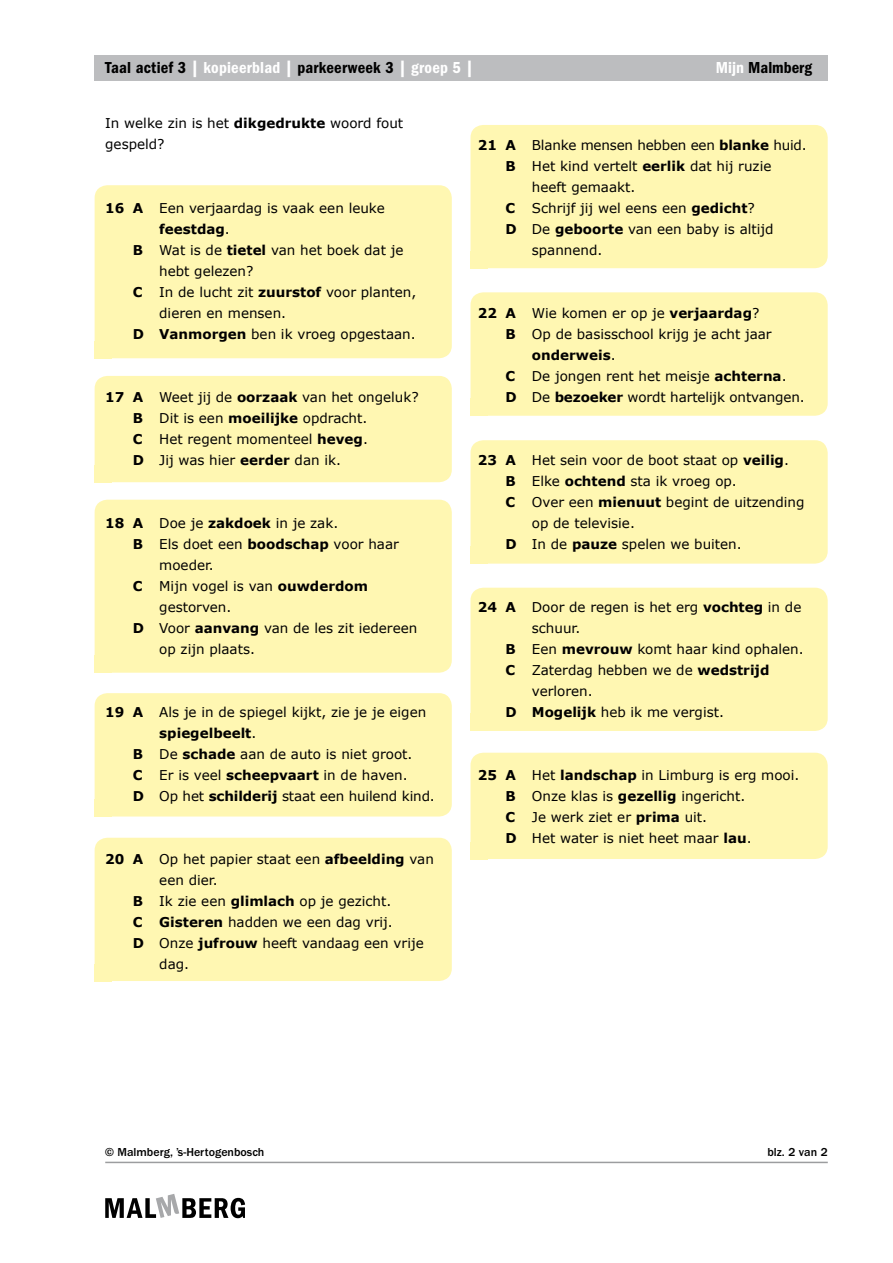
<style>
.page{position:relative;width:893px;height:1263px;background:#fff}
.page>*{position:absolute;margin:0;border:0;box-sizing:border-box;transform-origin:0 0}
.t1{font:16.5px "ITC Franklin Gothic Std Dm Cd";letter-spacing:.01em;color:#000}
.t2{font:13.5px/21px "Verdana";color:#000}
.t3{font:700 13.5px "Verdana";color:#000}
.t4{font:500 12px "ITC Franklin Gothic Std";color:#000}
.s1{color:#fff}
.s2{font-weight:700}
.s3{font-weight:400}
</style>
<div class="page">
<svg style="left:105px;top:1194px;width:140px;height:24px"></svg>
<hr style="left:105px;top:1162px;width:723px;height:1px;background:#9c9d9f">
<hr style="left:95px;top:80px;width:733px;height:1px;background:#000">
<div style="left:95px;top:55px;width:733px;height:25px;background:#bcbdbf"></div>
<div style="left:95px;top:376px;width:357px;height:106px;background:#fff7b2;border-radius:13px"></div>
<div style="left:95px;top:465px;width:17px;height:17px;background:#fff7b2"></div>
<div style="left:470px;top:753px;width:358px;height:106px;background:#fff7b2;border-radius:13px"></div>
<div style="left:470px;top:842px;width:17px;height:17px;background:#fff7b2"></div>
<div style="left:470px;top:292px;width:358px;height:124px;background:#fff7b2;border-radius:13px"></div>
<div style="left:470px;top:399px;width:17px;height:17px;background:#fff7b2"></div>
<div style="left:470px;top:440px;width:358px;height:124px;background:#fff7b2;border-radius:13px"></div>
<div style="left:470px;top:547px;width:17px;height:17px;background:#fff7b2"></div>
<div style="left:95px;top:693px;width:357px;height:123px;background:#fff7b2;border-radius:13px"></div>
<div style="left:95px;top:799px;width:17px;height:17px;background:#fff7b2"></div>
<div style="left:470px;top:588px;width:358px;height:143px;background:#fff7b2;border-radius:13px"></div>
<div style="left:470px;top:714px;width:17px;height:17px;background:#fff7b2"></div>
<div style="left:470px;top:125px;width:358px;height:143px;background:#fff7b2;border-radius:13px"></div>
<div style="left:470px;top:251px;width:17px;height:17px;background:#fff7b2"></div>
<div style="left:95px;top:838px;width:357px;height:143px;background:#fff7b2;border-radius:13px"></div>
<div style="left:95px;top:964px;width:17px;height:17px;background:#fff7b2"></div>
<div style="left:95px;top:185px;width:357px;height:173px;background:#fff7b2;border-radius:13px"></div>
<div style="left:95px;top:341px;width:17px;height:17px;background:#fff7b2"></div>
<div style="left:95px;top:500px;width:357px;height:173px;background:#fff7b2;border-radius:13px"></div>
<div style="left:95px;top:656px;width:17px;height:17px;background:#fff7b2"></div>
<p class="t1" style="left:105px;top:59px;width:370px">Taal actief 3 <span class="s1">| kopieerblad |</span> parkeerweek 3 <span class="s1">| groep 5 |</span></p>
<p class="t1" style="left:716px;top:59px;width:98px"><span class="s1">Mijn</span> Malmberg</p>
<p class="t2" style="left:105px;top:113px;width:299px">In welke zin is het <span class="s2">dikgedrukte</span> woord fout gespeld?</p>
<p class="t2" style="left:105px;top:197px;width:281px"><span class="s2">16 A</span> Een verjaardag is vaak een leuke</p>
<p class="t3" style="left:159px;top:220px;width:72px">feestdag<span class="s3">.</span></p>
<p class="t2" style="left:133px;top:239px;width:272px"><span class="s2">B</span> Wat is de <span class="s2">tietel</span> van het boek dat je</p>
<p class="t2" style="left:159px;top:260px;width:96px">hebt gelezen?</p>
<p class="t2" style="left:133px;top:281px;width:285px"><span class="s2">C</span> In de lucht zit <span class="s2">zuurstof</span> voor planten,</p>
<p class="t2" style="left:159px;top:302px;width:128px">dieren en mensen.</p>
<p class="t2" style="left:133px;top:323px;width:284px"><span class="s2">D Vanmorgen</span> ben ik vroeg opgestaan.</p>
<p class="t2" style="left:133px;top:386px;width:287px;text-indent:-28px"><span class="s2">17 A</span> Weet jij de <span class="s2">oorzaak</span> van het ongeluk?<br><span class="s2">B</span> Dit is een <span class="s2">moeilijke</span> opdracht.<br><span class="s2">C</span> Het regent momenteel <span class="s2">heveg</span>.<br><span class="s2">D</span> Jij was hier <span class="s2">eerder</span> dan ik.</p>
<p class="t2" style="left:105px;top:512px;width:234px"><span class="s2">18 A</span> Doe je <span class="s2">zakdoek</span> in je zak.</p>
<p class="t2" style="left:133px;top:533px;width:267px"><span class="s2">B</span> Els doet een <span class="s2">boodschap</span> voor haar</p>
<p class="t2" style="left:159px;top:554px;width:56px">moeder.</p>
<p class="t2" style="left:133px;top:575px;width:237px"><span class="s2">C</span> Mijn vogel is van <span class="s2">ouwderdom</span></p>
<p class="t2" style="left:159px;top:596px;width:74px">gestorven.</p>
<p class="t2" style="left:133px;top:617px;width:286px"><span class="s2">D</span> Voor <span class="s2">aanvang</span> van de les zit iedereen</p>
<p class="t2" style="left:159px;top:638px;width:97px">op zijn plaats.</p>
<p class="t2" style="left:105px;top:701px;width:322px"><span class="s2">19 A</span> Als je in de spiegel kijkt, zie je je eigen</p>
<p class="t3" style="left:159px;top:724px;width:99px">spiegelbeelt<span class="s3">.</span></p>
<p class="t2" style="left:133px;top:743px;width:281px"><span class="s2">B</span> De <span class="s2">schade</span> aan de auto is niet groot.</p>
<p class="t2" style="left:133px;top:764px;width:276px"><span class="s2">C</span> Er is veel <span class="s2">scheepvaart</span> in de haven.</p>
<p class="t2" style="left:133px;top:785px;width:303px"><span class="s2">D</span> Op het <span class="s2">schilderij</span> staat een huilend kind.</p>
<p class="t2" style="left:105px;top:848px;width:330px"><span class="s2">20 A</span> Op het papier staat een <span class="s2">afbeelding</span> van</p>
<p class="t2" style="left:159px;top:869px;width:60px">een dier.</p>
<p class="t2" style="left:133px;top:890px;width:260px"><span class="s2">B</span> Ik zie een <span class="s2">glimlach</span> op je gezicht.</p>
<p class="t2" style="left:133px;top:911px;width:261px"><span class="s2">C Gisteren</span> hadden we een dag vrij.</p>
<p class="t2" style="left:133px;top:932px;width:292px"><span class="s2">D</span> Onze <span class="s2">jufrouw</span> heeft vandaag een vrije</p>
<p class="t2" style="left:159px;top:953px;width:31px">dag.</p>
<p class="t2" style="left:478px;top:134px;width:330px"><span class="s2">21 A</span> Blanke mensen hebben een <span class="s2">blanke</span> huid.</p>
<p class="t2" style="left:505px;top:155px;width:267px"><span class="s2">B</span> Het kind vertelt <span class="s2">eerlik</span> dat hij ruzie</p>
<p class="t2" style="left:532px;top:176px;width:105px">heeft gemaakt.</p>
<p class="t2" style="left:505px;top:197px;width:251px"><span class="s2">C</span> Schrijf jij wel eens een <span class="s2">gedicht</span>?</p>
<p class="t2" style="left:505px;top:218px;width:270px"><span class="s2">D</span> De <span class="s2">geboorte</span> van een baby is altijd</p>
<p class="t2" style="left:532px;top:239px;width:72px">spannend.</p>
<p class="t2" style="left:478px;top:302px;width:283px"><span class="s2">22 A</span> Wie komen er op je <span class="s2">verjaardag</span>?</p>
<p class="t2" style="left:505px;top:323px;width:268px"><span class="s2">B</span> Op de basisschool krijg je acht jaar</p>
<p class="t3" style="left:532px;top:346px;width:85px">onderweis<span class="s3">.</span></p>
<p class="t2" style="left:505px;top:365px;width:283px"><span class="s2">C</span> De jongen rent het meisje <span class="s2">achterna</span>.</p>
<p class="t2" style="left:505px;top:386px;width:301px"><span class="s2">D</span> De <span class="s2">bezoeker</span> wordt hartelijk ontvangen.</p>
<p class="t2" style="left:478px;top:449px;width:313px"><span class="s2">23 A</span> Het sein voor de boot staat op <span class="s2">veilig</span>.</p>
<p class="t2" style="left:505px;top:470px;width:233px"><span class="s2">B</span> Elke <span class="s2">ochtend</span> sta ik vroeg op.</p>
<p class="t2" style="left:505px;top:491px;width:301px"><span class="s2">C</span> Over een <span class="s2">mienuut</span> begint de uitzending</p>
<p class="t2" style="left:532px;top:512px;width:105px">op de televisie.</p>
<p class="t2" style="left:505px;top:533px;width:238px"><span class="s2">D</span> In de <span class="s2">pauze</span> spelen we buiten.</p>
<p class="t2" style="left:478px;top:596px;width:325px"><span class="s2">24 A</span> Door de regen is het erg <span class="s2">vochteg</span> in de</p>
<p class="t2" style="left:532px;top:617px;width:50px">schuur.</p>
<p class="t2" style="left:505px;top:638px;width:300px"><span class="s2">B</span> Een <span class="s2">mevrouw</span> komt haar kind ophalen.</p>
<p class="t2" style="left:505px;top:659px;width:265px"><span class="s2">C</span> Zaterdag hebben we de <span class="s2">wedstrijd</span></p>
<p class="t2" style="left:532px;top:680px;width:62px">verloren.</p>
<p class="t2" style="left:505px;top:701px;width:220px"><span class="s2">D Mogelijk</span> heb ik me vergist.</p>
<p class="t2" style="left:505px;top:764px;width:295px;text-indent:-28px"><span class="s2">25 A</span> Het <span class="s2">landschap</span> in Limburg is erg mooi.<br><span class="s2">B</span> Onze klas is <span class="s2">gezellig</span> ingericht.<br><span class="s2">C</span> Je werk ziet er <span class="s2">prima</span> uit.<br><span class="s2">D</span> Het water is niet heet maar <span class="s2">lau</span>.</p>
<p class="t4" style="left:105px;top:1145px;width:161px">© Malmberg, ’s-Hertogenbosch</p>
<p class="t4" style="left:767px;top:1145px;width:62px">blz. 2 van 2</p>
</div>
